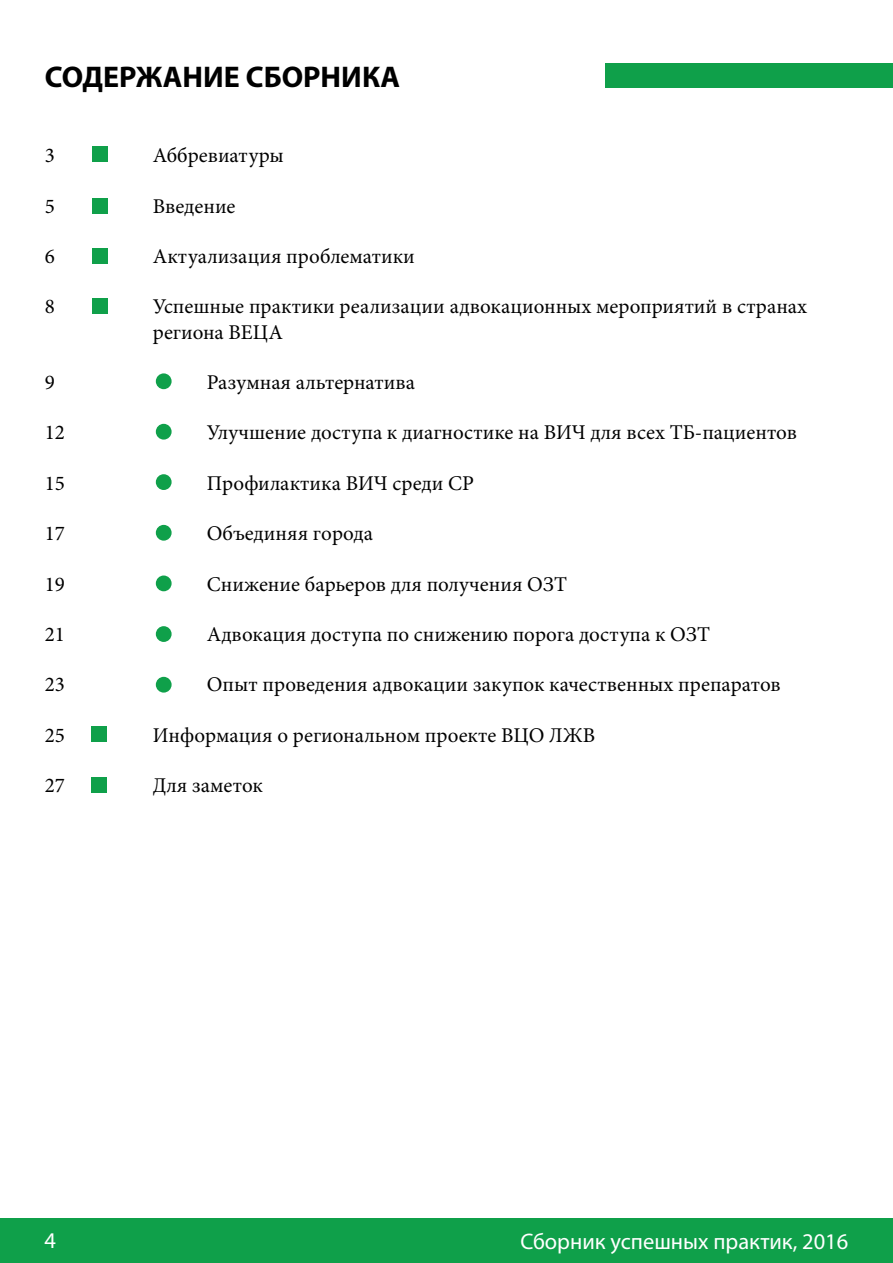
<style>
.page{position:relative;width:893px;height:1263px;background:#fff}
.page>*{position:absolute;margin:0;border:0;box-sizing:border-box;transform-origin:0 0}
.t1{font:700 30px "Myriad Pro";color:#000}
.t2{font:22.5px "Myriad Pro";color:#fff}
.t3{font:21px/25.2px "Minion Pro";color:#000}
</style>
<div class="page">
<div style="left:606px;top:63px;width:287px;height:24px;background:#0fa04a"></div>
<div style="left:0;top:1219px;width:893px;height:44px;background:#0fa04a"></div>
<div style="left:92px;top:146px;width:16px;height:16px;background:#0fa04a"></div>
<div style="left:92px;top:198px;width:15px;height:16px;background:#0fa04a"></div>
<div style="left:92px;top:248px;width:15px;height:16px;background:#0fa04a"></div>
<div style="left:92px;top:298px;width:15px;height:16px;background:#0fa04a"></div>
<div style="left:156px;top:373px;width:16px;height:16px;background:#0fa04a;border-radius:8px"></div>
<div style="left:156px;top:474px;width:16px;height:16px;background:#0fa04a;border-radius:8px"></div>
<div style="left:156px;top:525px;width:16px;height:16px;background:#0fa04a;border-radius:8px"></div>
<div style="left:156px;top:575px;width:16px;height:16px;background:#0fa04a;border-radius:8px"></div>
<div style="left:156px;top:626px;width:16px;height:16px;background:#0fa04a;border-radius:8px"></div>
<div style="left:156px;top:677px;width:16px;height:16px;background:#0fa04a;border-radius:8px"></div>
<div style="left:156px;top:424px;width:16px;height:16px;background:#0fa04a;border-radius:8px"></div>
<div style="left:91px;top:726px;width:16px;height:16px;background:#0fa04a"></div>
<div style="left:91px;top:777px;width:16px;height:16px;background:#0fa04a"></div>
<h1 class="t1" style="left:45px;top:58px;width:357px">СОДЕРЖАНИЕ СБОРНИКА</h1>
<p class="t3" style="left:45px;top:143px;width:12px">3</p>
<p class="t3" style="left:153px;top:143px;width:133px">Аббревиатуры</p>
<p class="t3" style="left:45px;top:193px;width:12px">5</p>
<p class="t3" style="left:153px;top:193px;width:84px">Введение</p>
<p class="t3" style="left:45px;top:244px;width:12px">6</p>
<p class="t3" style="left:153px;top:244px;width:264px">Актуализация проблематики</p>
<p class="t3" style="left:45px;top:294px;width:12px">8</p>
<p class="t3" style="left:153px;top:294px;width:656px">Успешные практики реализации адвокационных мероприятий в странах региона ВЕЦА</p>
<p class="t3" style="left:45px;top:370px;width:12px">9</p>
<p class="t3" style="left:207px;top:370px;width:210px">Разумная альтернатива</p>
<p class="t3" style="left:45px;top:420px;width:22px">12</p>
<p class="t3" style="left:207px;top:420px;width:592px">Улучшение доступа к диагностике на ВИЧ для всех ТБ-пациентов</p>
<p class="t3" style="left:45px;top:471px;width:22px">15</p>
<p class="t3" style="left:207px;top:471px;width:269px">Профилактика ВИЧ среди СР</p>
<p class="t3" style="left:45px;top:521px;width:22px">17</p>
<p class="t3" style="left:207px;top:521px;width:168px">Объединяя города</p>
<p class="t3" style="left:45px;top:571px;width:22px">19</p>
<p class="t3" style="left:207px;top:571px;width:362px">Снижение барьеров для получения ОЗТ</p>
<p class="t3" style="left:45px;top:622px;width:22px">21</p>
<p class="t3" style="left:207px;top:622px;width:505px">Адвокация доступа по снижению порога доступа к ОЗТ</p>
<p class="t3" style="left:45px;top:672px;width:22px">23</p>
<p class="t3" style="left:207px;top:672px;width:575px">Опыт проведения адвокации закупок качественных препаратов</p>
<p class="t3" style="left:45px;top:723px;width:22px">25</p>
<p class="t3" style="left:153px;top:723px;width:444px">Информация о региональном проекте ВЦО ЛЖВ</p>
<p class="t3" style="left:45px;top:773px;width:22px">27</p>
<p class="t3" style="left:153px;top:773px;width:112px">Для заметок</p>
<p class="t2" style="left:44px;top:1226px;width:13px">4</p>
<p class="t2" style="left:520px;top:1227px;width:329px">Сборник успешных практик, 2016</p>
</div>
